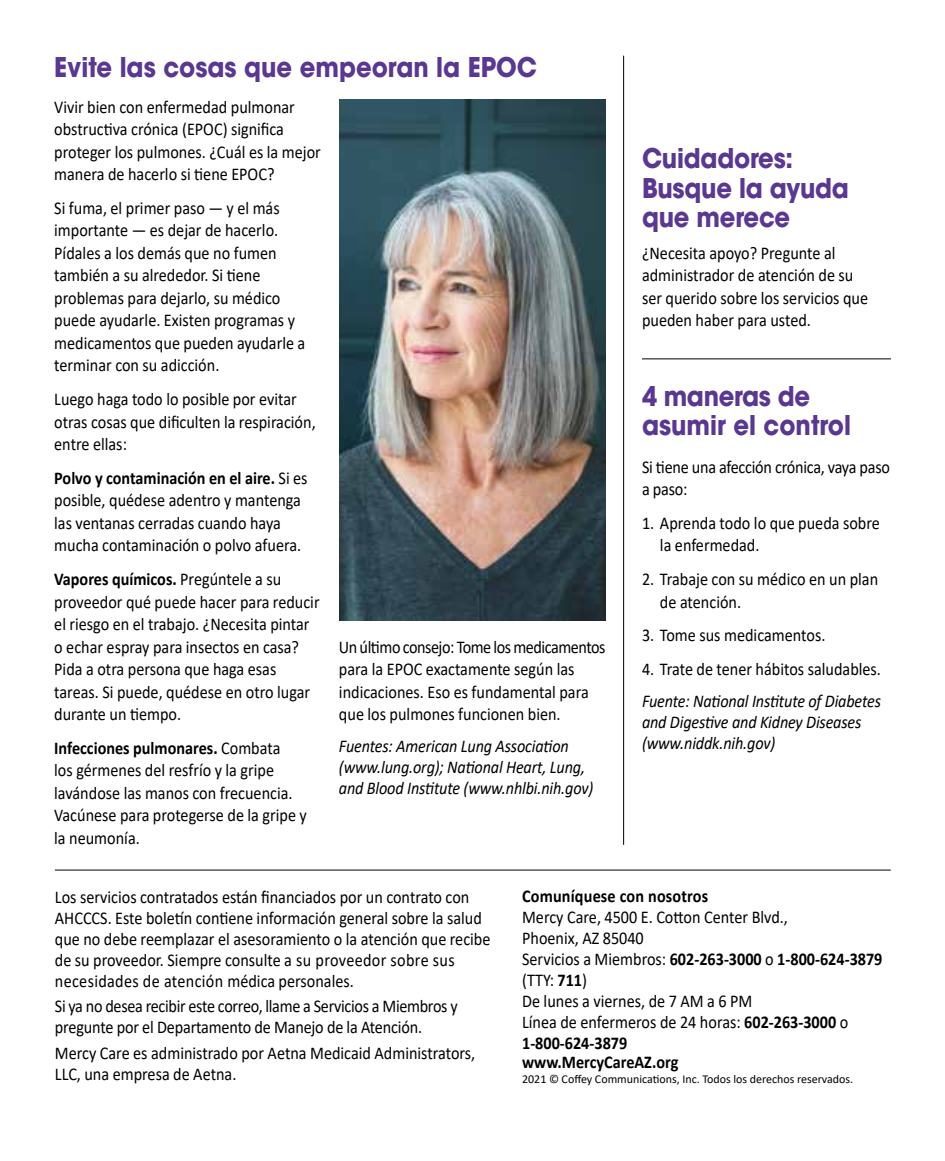
<style>
.page{position:relative;width:945px;height:1161px;background:#fff}
.page>*{position:absolute;margin:0;border:0;box-sizing:border-box;transform-origin:0 0}
.t1{font:700 27px/29.2px "ITC Avant Garde Std";letter-spacing:-.01em;color:#5a3790;scale:.9 1}
.t2{font:18px/22.5px "Calibri";color:#000;scale:.9 1}
.t3{font:italic 18px/21px "Calibri";letter-spacing:-.01em;color:#000;scale:.9 1}
.t4{font:18px/21px "Calibri";letter-spacing:-.02em;color:#000;scale:.9 1}
.t5{font:12px "Calibri";color:#000}
.s1{font-weight:700}
</style>
<div class="page">
<hr style="left:642px;top:358px;width:249px;height:1px;background:#000">
<hr style="left:623px;top:56px;width:1px;height:789px;background:#000">
<hr style="left:55px;top:870px;width:836px;height:1px;background:#000">
<img style="left:339px;top:100px;width:267px;height:520px">
<h2 class="t1" style="left:54px;top:52px;width:538px">Evite las cosas que empeoran la EPOC</h2>
<p class="t2" style="left:54px;top:95px;width:298px">Vivir bien con enfermedad pulmonar obstructiva crónica (EPOC) significa proteger los pulmones. ¿Cuál es la mejor manera de hacerlo si tiene EPOC?</p>
<p class="t2" style="left:54px;top:196px;width:281px">Si fuma, el primer paso — y el más importante — es dejar de hacerlo.<br>Pídales a los demás que no fumen también a su alrededor. Si tiene problemas para dejarlo, su médico puede ayudarle. Existen programas y medicamentos que pueden ayudarle a terminar con su adicción.</p>
<p class="t2" style="left:54px;top:387px;width:292px">Luego haga todo lo posible por evitar otras cosas que dificulten la respiración, entre ellas:</p>
<p class="t2" style="left:54px;top:466px;width:283px"><span class="s1">Polvo y contaminación en el aire.</span> Si es posible, quédese adentro y mantenga las ventanas cerradas cuando haya mucha contaminación o polvo afuera.</p>
<p class="t2" style="left:54px;top:567px;width:296px"><span class="s1">Vapores químicos.</span> Pregúntele a su proveedor qué puede hacer para reducir el riesgo en el trabajo. ¿Necesita pintar o echar espray para insectos en casa?<br>Pida a otra persona que haga esas tareas. Si puede, quédese en otro lugar durante un tiempo.</p>
<p class="t2" style="left:54px;top:736px;width:282px"><span class="s1">Infecciones pulmonares.</span> Combata<br>los gérmenes del resfrío y la gripe lavándose las manos con frecuencia.<br>Vacúnese para protegerse de la gripe y la neumonía.</p>
<p class="t2" style="left:339px;top:635px;width:298px">Un último consejo: Tome los medicamentos para la EPOC exactamente según las indicaciones. Eso es fundamental para que los pulmones funcionen bien.</p>
<p class="t3" style="left:339px;top:734px;width:284px">Fuentes: American Lung Association (www.lung.org); National Heart, Lung, and Blood Institute (www.nhlbi.nih.gov)</p>
<h2 class="t1" style="left:642px;top:144px;width:232px">Cuidadores:<br>Busque la ayuda que merece</h2>
<p class="t2" style="left:642px;top:241px;width:253px">¿Necesita apoyo? Pregunte al administrador de atención de su ser querido sobre los servicios que pueden haber para usted.</p>
<h2 class="t1" style="left:642px;top:381px;width:234px">4 maneras de asumir el control</h2>
<p class="t2" style="left:642px;top:455px;width:277px">Si tiene una afección crónica, vaya paso a paso:</p>
<p class="t2" style="left:660px;top:511px;width:246px;text-indent:-18px">1. Aprenda todo lo que pueda sobre la enfermedad.</p>
<p class="t2" style="left:660px;top:567px;width:244px;text-indent:-18px">2. Trabaje con su médico en un plan de atención.</p>
<p class="t2" style="left:642px;top:624px;width:205px">3. Tome sus medicamentos.</p>
<p class="t2" style="left:642px;top:657px;width:267px">4. Trate de tener hábitos saludables.</p>
<p class="t3" style="left:642px;top:689px;width:267px">Fuente: National Institute ofDiabetes and Digestive and Kidney Diseases (www.niddk.nih.gov)</p>
<p class="t2" style="left:55px;top:886px;width:486px;line-height:21px">Los servicios contratados están financiados por un contrato con AHCCCS. Este boletín contiene información general sobre la salud que no debe reemplazar el asesoramiento o la atención que recibe de su proveedor. Siempre consulte a su proveedor sobre sus necesidades de atención médica personales.</p>
<p class="t4" style="left:55px;top:995px;width:449px">Si ya no desea recibir este correo, llame a Servicios a Miembros y pregunte por el Departamento de Manejo de la Atención.</p>
<p class="t2" style="left:55px;top:1042px;width:469px;line-height:21px">Mercy Care es administrado por Aetna Medicaid Administrators,<br>LLC, una empresa de Aetna.</p>
<p class="t2" style="left:522px;top:885px;width:402px;line-height:20.9px"><span class="s1">Comuníquese con nosotros<br></span>Mercy Care, 4500 E. Cotton Center Blvd.,<br>Phoenix, AZ 85040<br>Servicios a Miembros: <span class="s1">602-263-3000</span> o <span class="s1">1-800-624-3879 </span>(TTY: <span class="s1">711</span>)<br>De lunes a viernes, de 7 AM a 6 PM<br>Línea de enfermeros de 24 horas: <span class="s1">602-263-3000</span> o<br><span class="s1">1-800-624-3879<br>www.MercyCareAZ.org</span></p>
<p class="t5" style="left:522px;top:1071px;width:333px">2021 © Coffey Communications, Inc. Todos los derechos reservados.</p>
</div>
